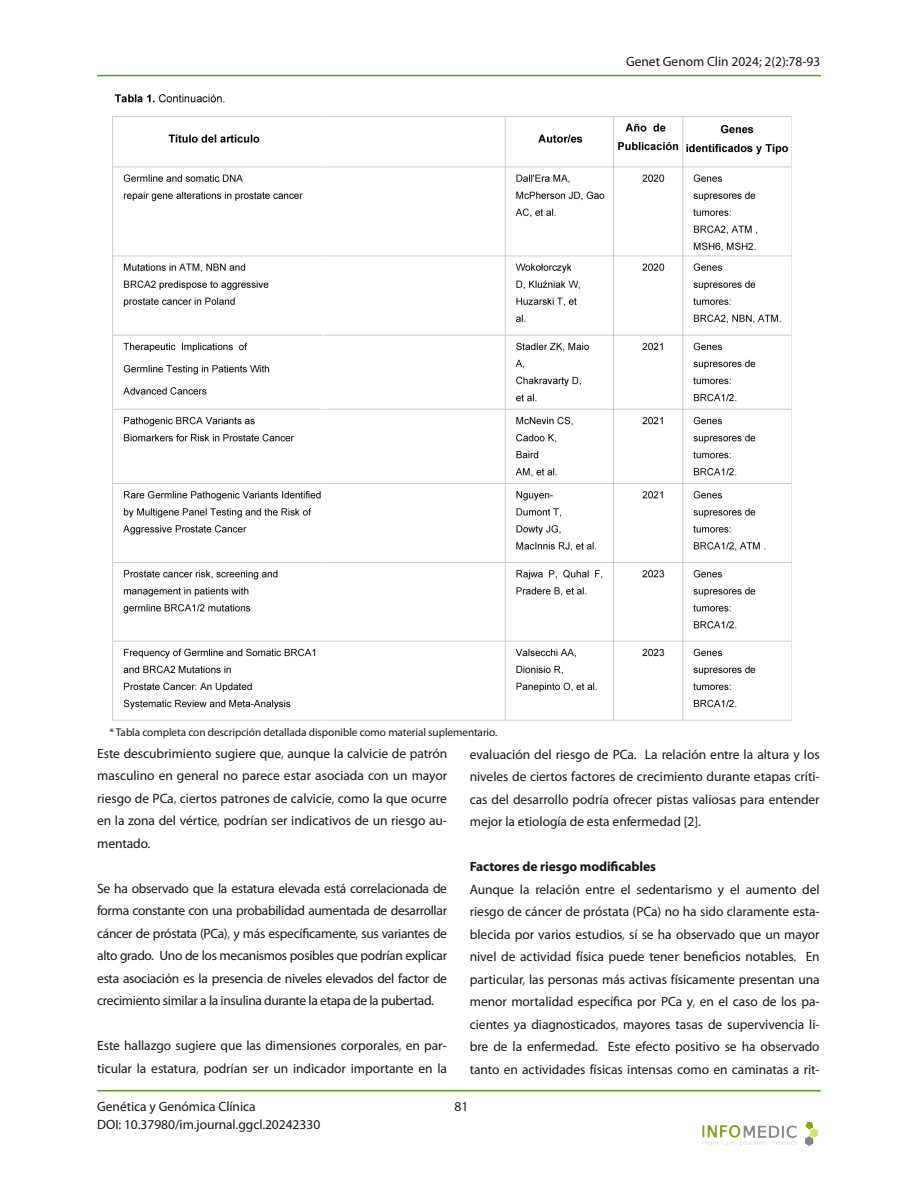
<style>
.page{position:relative;width:918px;height:1188px;background:#fff}
.page>*{position:absolute;margin:0;border:0;box-sizing:border-box;transform-origin:0 0}
.t1{font:13.5px/22.5px "Myriad Pro";letter-spacing:-.005em;color:#181715;text-align:justify}
.t2{font:700 13.5px "Myriad Pro";letter-spacing:-.005em;color:#181715}
.t3{font:11.25px "Myriad Pro";letter-spacing:-.01em;color:#181715}
.s1{color:#00679f}
</style>
<div class="page">
<hr style="left:97px;top:1090px;width:724px;height:2px;background:#579d1c">
<hr style="left:97px;top:75px;width:724px;height:1px;background:#579d1c">
<img style="left:702px;top:1121px;width:116px;height:25px">
<img style="left:112px;top:94px;width:680px;height:627px">
<p class="t1" style="left:626px;top:51px;width:196px">Genet Genom Clin 2024; 2(2):78-93</p>
<p class="t3" style="left:110px;top:727px;width:389px">* Tabla completa con descripción detallada disponible como material suplementario.</p>
<p class="t1" style="left:97px;top:743px;width:352px">Este descubrimiento sugiere que<span class="s1">,</span> aunque la calvicie de patrón masculino en general no parece estar asociada con un mayor riesgo de PCa<span class="s1">,</span> ciertos patrones de calvicie<span class="s1">,</span> como la que ocurre en la zona del vértice<span class="s1">,</span> podrían ser indicativos de un riesgo au&shy;mentado.</p>
<p class="t1" style="left:97px;top:878px;width:351px">Se ha observado que la estatura elevada está correlacionada de forma constante con una probabilidad aumentada de desarrollar cáncer de próstata (PCa)<span class="s1">,</span> y más específicamente<span class="s1">,</span> sus variantes de alto grado. Uno de los mecanismos posibles que podrían explicar esta asociación es la presencia de niveles elevados del factor de crecimiento similar a la insulina durante la etapa de la pubertad.</p>
<p class="t1" style="left:97px;top:1035px;width:351px">Este hallazgo sugiere que las dimensiones corporales<span class="s1">,</span> en par&shy;ticular la estatura<span class="s1">,</span> podrían ser un indicador importante en la</p>
<p class="t1" style="left:470px;top:744px;width:351px">evaluación del riesgo de PCa. La relación entre la altura y los niveles de ciertos factores de crecimiento durante etapas críti&shy;cas del desarrollo podría ofrecer pistas valiosas para entender mejor la etiología de esta enfermedad [2].</p>
<p class="t2" style="left:470px;top:861px;width:188px">Factores de riesgo modificables</p>
<p class="t1" style="left:470px;top:879px;width:352px">Aunque la relación entre el sedentarismo y el aumento del riesgo de cáncer de próstata (PCa) no ha sido claramente esta&shy;blecida por varios estudios<span class="s1">,</span> sí se ha observado que un mayor nivel de actividad física puede tener beneficios notables. En particular<span class="s1">,</span> las personas más activas físicamente presentan una menor mortalidad específica por PCa y<span class="s1">,</span> en el caso de los pa&shy;cientes ya diagnosticados<span class="s1">,</span> mayores tasas de supervivencia li&shy;bre de la enfermedad. Este efecto positivo se ha observado tanto en actividades físicas intensas como en caminatas a rit-</p>
<p class="t1" style="left:97px;top:1097px;width:160px">Genética y Genómica Clínica</p>
<p class="t1" style="left:97px;top:1115px;width:225px">DOI: 10.37980/im.journal.ggcl.20242330</p>
<p class="t1" style="left:454px;top:1096px;width:15px">81</p>
</div>
